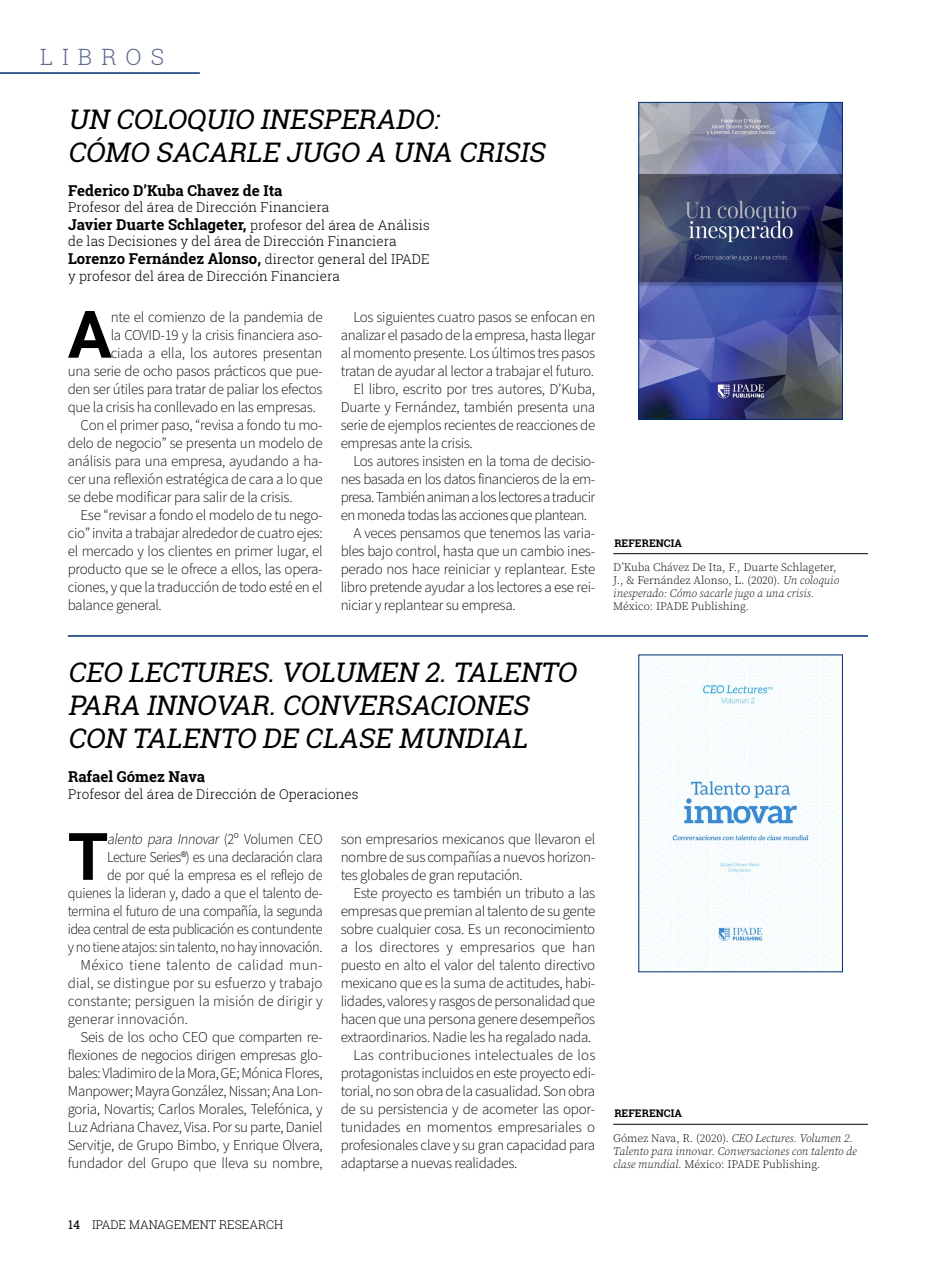
<style>
.page{position:relative;width:936px;height:1276px;background:#fff}
.page>*{position:absolute;margin:0;border:0;box-sizing:border-box;transform-origin:0 0}
.t1{font:700 65.7px "Roboto";color:#000}
.t2{font:italic 27px/33px "Roboto Slab";color:#000}
.t3{font:300 22.5px "Roboto Slab";letter-spacing:.4em;color:#5d6b8f}
.t4{font:300 15px/18px "Source Sans Pro";letter-spacing:-.02em;color:#000;text-align:justify}
.t5{font:300 15px "Source Sans Pro";letter-spacing:-.02em;color:#000;scale:.95 1}
.t6{font:300 15px "Source Sans Pro";letter-spacing:.005em;color:#000}
.t7{font:700 15px "Roboto Slab";color:#000}
.t8{font:300 15px "Source Sans Pro";letter-spacing:-.04em;color:#000;scale:.95 1}
.t9{font:300 15px "Source Sans Pro";letter-spacing:-.04em;color:#000}
.t10{font:300 15px "Source Sans Pro";color:#000}
.t11{font:300 15px "Source Sans Pro";letter-spacing:.015em;color:#000}
.t12{font:italic 300 15px "Source Sans Pro";color:#000;scale:.95 1}
.t13{font:300 13.5px/18px "Roboto Slab";color:#000}
.t14{font:300 12px "Roboto Slab";color:#000}
.t15{font:300 11.4px/12.9px "Source Serif Pro";color:#000}
.t16{font:italic 300 11.4px/12.9px "Source Serif Pro";color:#000}
.t17{font:700 10.5px "Roboto Slab";letter-spacing:.005em;color:#000}
.s1{font-weight:700;font-size:15px}
.s2{font-weight:300;font-size:13.5px}
.s3{font-style:italic}
.s4{font-style:normal}
.s5{font-weight:400}
</style>
<div class="page">
<hr style="left:68px;top:635px;width:799px;height:2px;background:#002d74">
<img style="left:640px;top:104px;width:200px;height:313px">
<div style="left:638px;top:102px;width:204px;height:317px;border:1px solid #002d74"></div>
<img style="left:640px;top:656px;width:200px;height:314px">
<hr style="left:613px;top:553px;width:254px;height:1px;background:#000">
<hr style="left:613px;top:1123px;width:254px;height:1px;background:#000">
<hr style="left:0;top:72px;width:200px;height:2px;background:#002d74">
<h3 class="t3" style="left:40px;top:41px;width:125px">LIBROS</h3>
<h2 class="t2" style="left:68px;top:102px;width:484px">UN COLOQUIO INESPERADO:<br>CÓMO SACARLE JUGO A UNA CRISIS</h2>
<p class="t7" style="left:68px;top:180px;width:216px">Federico D’Kuba Chavez de Ita</p>
<p class="t13" style="left:68px;top:198px;width:363px">Profesor del área de Dirección Financiera<br><span class="s1">Javier Duarte Schlageter,</span> profesor del área de Análisis</p>
<p class="t13" style="left:68px;top:232px;width:330px">de las Decisiones y del área de Dirección Financiera</p>
<p class="t7" style="left:68px;top:249px;width:363px">Lorenzo Fernández Alonso, <span class="s2">director general del IPADE</span></p>
<p class="t13" style="left:68px;top:266px;width:273px">y profesor del área de Dirección Financiera</p>
<h1 class="t1" style="left:68px;top:288px;width:46px">A</h1>
<p class="t4" style="left:111px;top:308px;width:213px">nte el comienzo de la pandemia de</p>
<p class="t4" style="left:111px;top:326px;width:213px">la COVID-19 y la crisis financiera aso-</p>
<p class="t4" style="left:111px;top:344px;width:213px">ciada a ella, los autores presentan</p>
<p class="t4" style="left:68px;top:362px;width:256px">una serie de ocho pasos prácticos que pue-</p>
<p class="t4" style="left:68px;top:380px;width:256px">den ser útiles para tratar de paliar los efectos</p>
<p class="t4" style="left:68px;top:398px;width:249px">que la crisis ha conllevado en las empresas.</p>
<p class="t4" style="left:81px;top:416px;width:243px">Con el primer paso, “revisa a fondo tu mo-</p>
<p class="t4" style="left:68px;top:434px;width:256px">delo de negocio” se presenta un modelo de</p>
<p class="t4" style="left:68px;top:452px;width:256px">análisis para una empresa, ayudando a ha-</p>
<p class="t4" style="left:68px;top:470px;width:256px">cer una reflexión estratégica de cara a lo que</p>
<p class="t4" style="left:68px;top:488px;width:226px">se debe modificar para salir de la crisis.</p>
<p class="t4" style="left:80px;top:506px;width:243px">Ese “revisar a fondo el modelo de tu nego-</p>
<p class="t4" style="left:68px;top:524px;width:256px">cio” invita a trabajar alrededor de cuatro ejes:</p>
<p class="t4" style="left:68px;top:542px;width:256px">el mercado y los clientes en primer lugar, el</p>
<p class="t4" style="left:68px;top:560px;width:256px">producto que se le ofrece a ellos, las opera-</p>
<p class="t4" style="left:68px;top:578px;width:256px">ciones, y que la traducción de todo esté en el</p>
<p class="t4" style="left:68px;top:596px;width:96px">balance general.</p>
<p class="t4" style="left:353px;top:308px;width:243px">Los siguientes cuatro pasos se enfocan en</p>
<p class="t4" style="left:340px;top:326px;width:256px">analizar el pasado de la empresa, hasta llegar</p>
<p class="t4" style="left:340px;top:344px;width:256px">al momento presente. Los últimos tres pasos</p>
<p class="t4" style="left:340px;top:362px;width:255px">tratan de ayudar al lector a trabajar el futuro.</p>
<p class="t4" style="left:353px;top:380px;width:243px">El libro, escrito por tres autores, D’Kuba,</p>
<p class="t4" style="left:340px;top:398px;width:256px">Duarte y Fernández, también presenta una</p>
<p class="t4" style="left:340px;top:416px;width:256px">serie de ejemplos recientes de reacciones de</p>
<p class="t4" style="left:340px;top:434px;width:134px">empresas ante la crisis.</p>
<p class="t4" style="left:353px;top:452px;width:243px">Los autores insisten en la toma de decisio-</p>
<p class="t4" style="left:340px;top:470px;width:256px">nes basada en los datos financieros de la em-</p>
<p class="t9" style="left:340px;top:487px;width:256px">presa. También animan a los lectores a traducir</p>
<p class="t4" style="left:340px;top:506px;width:248px">en moneda todas las acciones que plantean.</p>
<p class="t4" style="left:353px;top:524px;width:243px">A veces pensamos que tenemos las varia-</p>
<p class="t4" style="left:340px;top:542px;width:256px">bles bajo control, hasta que un cambio ines-</p>
<p class="t4" style="left:340px;top:560px;width:256px">perado nos hace reiniciar y replantear. Este</p>
<p class="t4" style="left:340px;top:578px;width:256px">libro pretende ayudar a los lectores a ese rei-</p>
<p class="t4" style="left:340px;top:596px;width:176px">niciar y replantear su empresa.</p>
<p class="t17" style="left:614px;top:535px;width:69px">REFERENCIA</p>
<p class="t15" style="left:613px;top:561px;width:227px">D’Kuba Chávez De Ita, F., Duarte Schlageter,<br>J., &amp; Fernández Alonso, L. (2020). <span class="s3">Un coloquio inesperado: Cómo sacarle jugo a una crisis.</span></p>
<p class="t15" style="left:613px;top:600px;width:137px">México: IPADE Publishing.</p>
<h2 class="t2" style="left:68px;top:655px;width:516px">CEO LECTURES.VOLUMEN 2.TALENTO<br>PARA INNOVAR.CONVERSACIONES<br>CON TALENTO DE CLASE MUNDIAL</h2>
<p class="t7" style="left:68px;top:766px;width:138px">Rafael Gómez Nava</p>
<p class="t13" style="left:68px;top:784px;width:292px">Profesor del área de Dirección de Operaciones</p>
<h1 class="t1" style="left:68px;top:810px;width:42px">T</h1>
<p class="t12" style="left:107px;top:829px;width:228px">alento para Innovar <span class="s4">(2º Vo l u m e n C EO</span></p>
<p class="t8" style="left:107px;top:847px;width:228px">Lecture Series®) es una declaración clara</p>
<p class="t5" style="left:107px;top:865px;width:228px">de por qué la empresa es el reflejo de</p>
<p class="t5" style="left:68px;top:883px;width:270px">quienes la lideran y, dado a que el talento de-</p>
<p class="t5" style="left:68px;top:901px;width:270px">termina el futuro de una compañía, la segunda</p>
<p class="t8" style="left:68px;top:919px;width:270px">idea central de esta publicación es contundente</p>
<p class="t5" style="left:68px;top:937px;width:270px">y no tiene atajos: sin talento, no hay innovación.</p>
<p class="t11" style="left:81px;top:955px;width:243px">México tiene talento de calidad mun-</p>
<p class="t6" style="left:68px;top:973px;width:256px">dial, se distingue por su esfuerzo y trabajo</p>
<p class="t6" style="left:68px;top:991px;width:256px">constante; persiguen la misión de dirigir y</p>
<p class="t6" style="left:68px;top:1009px;width:122px">generar innovación.</p>
<p class="t4" style="left:81px;top:1028px;width:243px">Seis de los ocho CEO que comparten re-</p>
<p class="t4" style="left:68px;top:1046px;width:256px">flexiones de negocios dirigen empresas glo-</p>
<p class="t4" style="left:68px;top:1064px;width:256px">bales: Vladimiro de la Mora, GE; Mónica Flores,</p>
<p class="t4" style="left:68px;top:1082px;width:256px">Manpower; Mayra González, Nissan; Ana Lon-</p>
<p class="t4" style="left:68px;top:1100px;width:256px">goria, Novartis; Carlos Morales, Telefónica, y</p>
<p class="t4" style="left:68px;top:1118px;width:256px">Luz Adriana Chavez, Visa. Por su parte, Daniel</p>
<p class="t4" style="left:68px;top:1136px;width:256px">Servitje, de Grupo Bimbo, y Enrique Olvera,</p>
<p class="t4" style="left:68px;top:1154px;width:256px">fundador del Grupo que lleva su nombre,</p>
<p class="t4" style="left:340px;top:830px;width:256px">son empresarios mexicanos que llevaron el nombre de sus compañías a nuevos horizon&shy;tes globales de gran reputación.</p>
<p class="t4" style="left:353px;top:884px;width:243px">Este proyecto es también un tributo a las</p>
<p class="t4" style="left:340px;top:902px;width:256px">empresas que premian al talento de su gente</p>
<p class="t4" style="left:340px;top:920px;width:256px">sobre cualquier cosa. Es un reconocimiento</p>
<p class="t10" style="left:340px;top:937px;width:256px">a los directores y empresarios que han</p>
<p class="t4" style="left:340px;top:956px;width:256px">puesto en alto el valor del talento directivo</p>
<p class="t4" style="left:340px;top:974px;width:256px">mexicano que es la suma de actitudes, habi-</p>
<p class="t4" style="left:340px;top:992px;width:256px">lidades, valores y rasgos de personalidad que</p>
<p class="t4" style="left:340px;top:1010px;width:256px">hacen que una persona genere desempeños</p>
<p class="t4" style="left:340px;top:1028px;width:252px">extraordinarios. Nadie les ha regalado nada.</p>
<p class="t6" style="left:353px;top:1045px;width:243px">Las contribuciones intelectuales de los</p>
<p class="t4" style="left:340px;top:1064px;width:256px">protagonistas incluidos en este proyecto edi-</p>
<p class="t4" style="left:340px;top:1082px;width:256px">torial, no son obra de la casualidad. Son obra</p>
<p class="t4" style="left:340px;top:1100px;width:256px">de su persistencia y de acometer las opor-</p>
<p class="t4" style="left:340px;top:1118px;width:256px">tunidades en momentos empresariales o</p>
<p class="t4" style="left:340px;top:1136px;width:256px">profesionales clave y su gran capacidad para</p>
<p class="t4" style="left:340px;top:1154px;width:178px">adaptarse a nuevas realidades.</p>
<p class="t17" style="left:614px;top:1106px;width:69px">REFERENCIA</p>
<p class="t16" style="left:613px;top:1131px;width:245px"><span class="s4">Gómez Nava, R. (2020).</span> CEO Lectures. Volumen 2.<br>Talento para innovar. Conversaciones con talento de clase mundial. <span class="s4">México: IPADE Publishing.</span></p>
<p class="t14" style="left:68px;top:1216px;width:217px"><span class="s5">14</span> IPADE MANAGEMENT RESEARCH</p>
</div>
